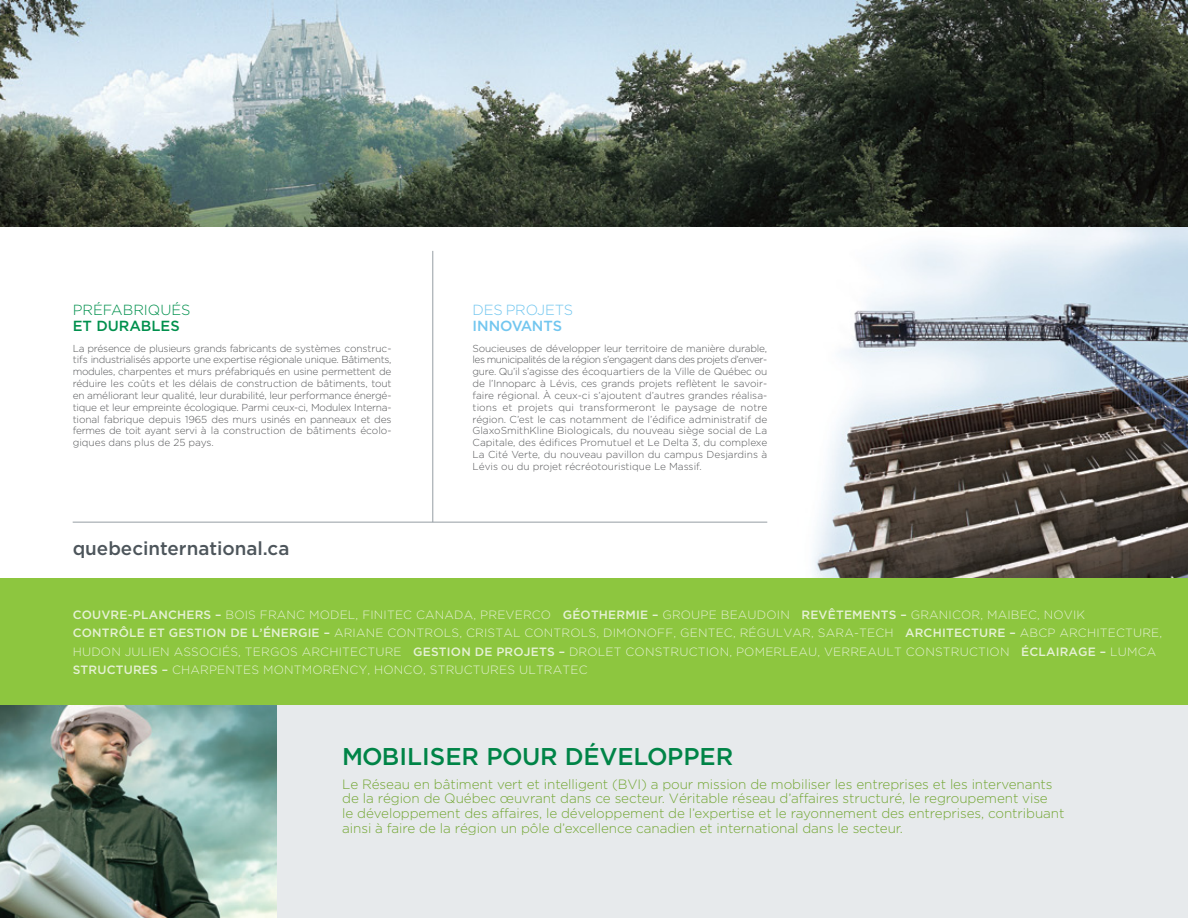
<style>
.page{position:relative;width:1188px;height:918px;background:#fff}
.page>*{position:absolute;margin:0;border:0;box-sizing:border-box;transform-origin:0 0}
.t1{font:500 24.3px "Gotham";color:#00904d}
.t2{font:500 18.9px "Gotham";color:#4d555b}
.t3{font:300 14.7px "Gotham";color:#00904d}
.t4{font:300 14.7px "Gotham";letter-spacing:-.01em;color:#72c6ef}
.t5{font:500 14.7px "Gotham";color:#00904d}
.t6{font:500 14.7px "Gotham";letter-spacing:-.01em;color:#72c6ef}
.t7{font:300 13.5px/14.5px "Gotham";letter-spacing:-.005em;color:#80b539}
.t8{font:300 12px/18.5px "Gotham";letter-spacing:.015em;color:#e5f1d4}
.t9{font:300 10.2px/11.9px "Gotham";color:#58595b;text-align:justify}
.s1{font-weight:500}
</style>
<div class="page">
<img style="left:813px;top:227px;width:375px;height:351px">
<div style="left:273px;top:701px;width:915px;height:217px;background:#e7eaec"></div>
<div style="left:0;top:578px;width:1188px;height:127px;background:#8dc63f"></div>
<hr style="left:433px;top:251px;width:1px;height:271px;background:#959da3">
<hr style="left:73px;top:522px;width:694px;height:1px;background:#959da3">
<img style="left:0;top:0;width:1188px;height:227px">
<img style="left:0;top:705px;width:277px;height:213px">
<h3 class="t3" style="left:73px;top:302px;width:119px">PRÉFABRIQUÉS</h3>
<h3 class="t5" style="left:73px;top:317px;width:109px">ET DURABLES</h3>
<p class="t9" style="left:73px;top:342px;width:320px">La présence de plusieurs grands fabricants de systèmes construc&shy;tifs industrialisés apporte une expertise régionale unique. Bâtiments, modules, charpentes et murs préfabriqués en usine permettent de réduire les coûts et les délais de construction de bâtiments, tout en améliorant leur qualité, leur durabilité, leur performance énergé&shy;tique et leur empreinte écologique. Parmi ceux-ci, Modulex Interna&shy;tional fabrique depuis 1965 des murs usinés en panneaux et des fermes de toit ayant servi à la construction de bâtiments écolo&shy;giques dans plus de 25 pays.</p>
<h2 class="t2" style="left:73px;top:538px;width:218px">quebecinternational.ca</h2>
<h3 class="t4" style="left:473px;top:302px;width:102px">DES PROJETS</h3>
<h3 class="t6" style="left:473px;top:317px;width:91px">INNOVANTS</h3>
<p class="t9" style="left:473px;top:342px;width:296px">Soucieuses de développer leur territoire de manière durable, les municipalités de la région s’engagent dans des projets d’enver&shy;gure. Qu’il s’agisse des écoquartiers de la Ville de Québec ou de l’Innoparc à Lévis, ces grands projets reflètent le savoir&shy;faire régional. À ceux-ci s’ajoutent d’autres grandes réalisa&shy;tions et projets qui transformeront le paysage de notre région. C’est le cas notamment de l’édifice administratif de GlaxoSmithKline Biologicals, du nouveau siège social de La Capitale, des édifices Promutuel et Le Delta 3, du complexe La Cité Verte, du nouveau pavillon du campus Desjardins à Lévis ou du projet récréotouristique Le Massif.</p>
<p class="t8" style="left:73px;top:605px;width:1091px"><span class="s1">COUVRE-PLANCHERS –</span> BOIS FRANC MODEL, FINITEC CANADA, PREVERCO <span class="s1">GÉOTHERMIE –</span> GROUPE BEAUDOIN <span class="s1">REVÊTEMENTS –</span> GRANICOR, MAIBEC, NOVIK<br><span class="s1">CONTRÔLE ET GESTION DE L’ÉNERGIE –</span> ARIANE CONTROLS, CRISTAL CONTROLS, DIMONOFF, GENTEC, RÉGULVAR, SARA-TECH <span class="s1">ARCHITECTURE –</span> ABCP ARCHITECTURE, HUDON JULIEN ASSOCIÉS, TERGOS ARCHITECTURE <span class="s1">GESTION DE PROJETS –</span> DROLET CONSTRUCTION, POMERLEAU, VERREAULT CONSTRUCTION <span class="s1">ÉCLAIRAGE –</span> LUMCA <span class="s1">STRUCTURES –</span> CHARPENTES MONTMORENCY, HONCO, STRUCTURES ULTRATEC</p>
<h1 class="t1" style="left:342px;top:743px;width:393px">MOBILISER POUR DÉVELOPPER</h1>
<p class="t7" style="left:342px;top:777px;width:724px">Le Réseau en bâtiment vert et intelligent (BVI) a pour mission de mobiliser les entreprises et les intervenants de la région de Québec œuvrant dans ce secteur. Véritable réseau d’affaires structuré, le regroupement vise<br>le développement des affaires, le développement de l’expertise et le rayonnement des entreprises, contribuant ainsi à faire de la région un pôle d’excellence canadien et international dans le secteur.</p>
</div>
